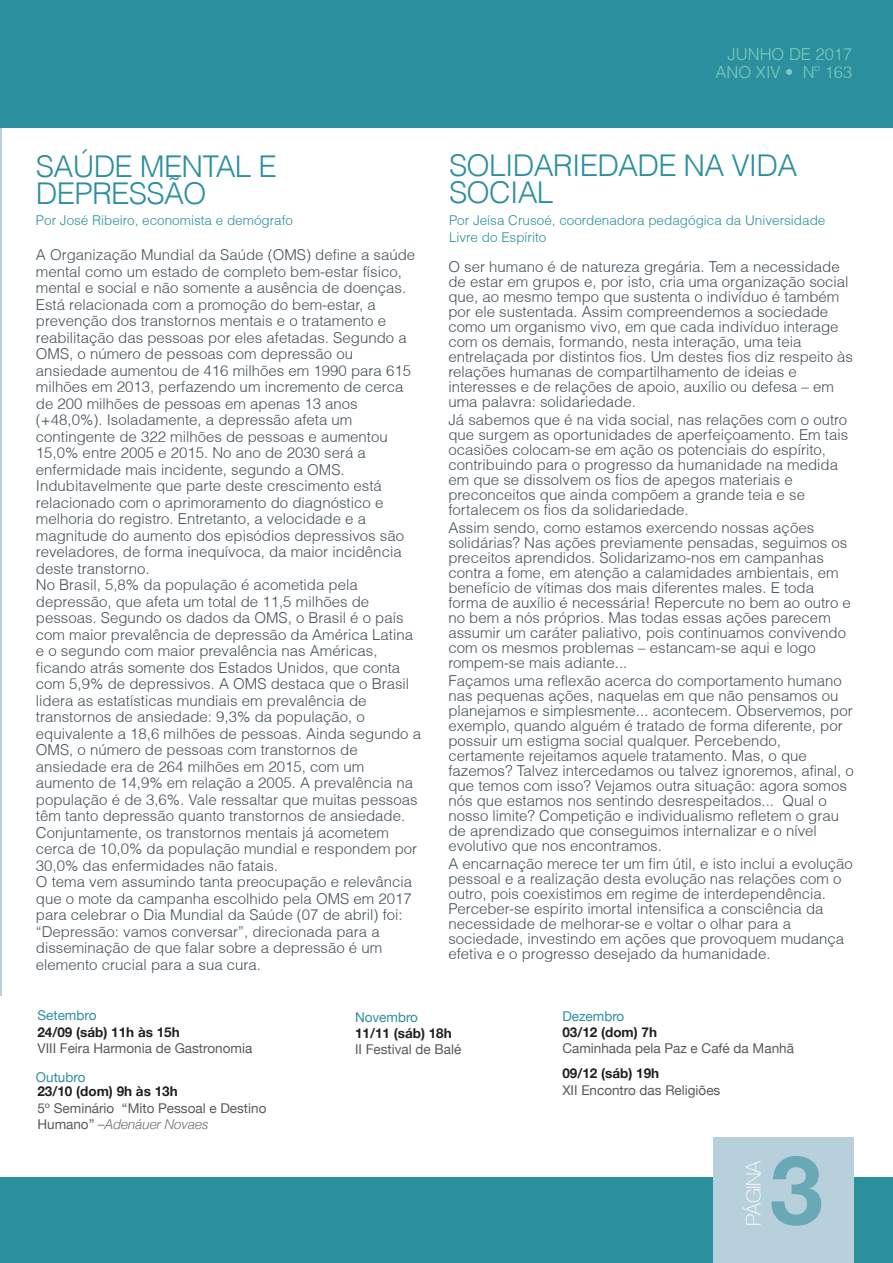
<style>
.page{position:relative;width:893px;height:1263px;background:#fff}
.page>*{position:absolute;margin:0;border:0;box-sizing:border-box;transform-origin:0 0}
.t1{font:700 96px "Helvetica Neue";color:#69a8b5}
.t2{font:300 30px/27px "Helvetica";letter-spacing:-.025em;color:#2b8f9e}
.t3{font:100 20.25px "Helvetica 35";letter-spacing:-.025em;color:#fff}
.t4{font:300 16.5px/18px "Helvetica";color:#7cccbf;text-align:right}
.t5{font:300 15px/16.5px "Helvetica";color:#43525a}
.t6{font:13.5px/16.2px "Helvetica Neue";color:#58595b}
.t7{font:300 13.5px/16.5px "Helvetica";color:#2b8f9e}
.t8{font:700 13.5px "Helvetica Neue";color:#231f20}
.t9{font:13.5px "Helvetica Neue";color:#2b8f9e}
.s1{font-weight:300;font-style:italic;color:#6d6e71}
</style>
<div class="page">
<hr style="left:0;top:4px;width:2px;height:991px;background:#b8d0dc">
<div style="left:0;top:0;width:893px;height:128px;background:#2b8f9e"></div>
<div style="left:0;top:1178px;width:893px;height:85px;background:#2b8f9e"></div>
<div style="left:713px;top:1137px;width:140px;height:126px;background:#b8d0dc"></div>
<h2 class="t2" style="left:36px;top:153px;width:242px">SAÚDE MENTAL E<br>DEPRESSÃO</h2>
<p class="t7" style="left:36px;top:212px;width:259px">Por José Ribeiro, economista e demógrafo</p>
<p class="t4" style="left:716px;top:44px;width:138px">JUNHO DE 2017<br>ANO XIV • Nº 163</p>
<h2 class="t2" style="left:449px;top:151px;width:350px">SOLIDARIEDADE NA VIDA<br>SOCIAL</h2>
<p class="t7" style="left:449px;top:212px;width:378px">Por Jeísa Crusoé, coordenadora pedagógica da Universidade<br>Livre do Espírito</p>
<p class="t5" style="left:36px;top:246px;width:387px">A Organização Mundial da Saúde (OMS) define a saúde mental como um estado de completo bem-estar físico, mental e social e não somente a ausência de doenças.<br>Está relacionada com a promoção do bem-estar, a prevenção dos transtornos mentais e o tratamento e reabilitação das pessoas por eles afetadas. Segundo a OMS, o número de pessoas com depressão ou ansiedade aumentou de 416 milhões em 1990 para 615 milhões em 2013, perfazendo um incremento de cerca de 200 milhões de pessoas em apenas 13 anos (+48,0%). Isoladamente, a depressão afeta um contingente de 322 milhões de pessoas e aumentou 15,0% entre 2005 e 2015. No ano de 2030 será a enfermidade mais incidente, segundo a OMS.<br>Indubitavelmente que parte deste crescimento está relacionado com o aprimoramento do diagnóstico e melhoria do registro. Entretanto, a velocidade e a magnitude do aumento dos episódios depressivos são reveladores, de forma inequívoca, da maior incidência deste transtorno.<br>No Brasil, 5,8% da população é acometida pela depressão, que afeta um total de 11,5 milhões de pessoas. Segundo os dados da OMS, o Brasil é o país com maior prevalência de depressão da América Latina e o segundo com maior prevalência nas Américas, ficando atrás somente dos Estados Unidos, que conta com 5,9% de depressivos. A OMS destaca que o Brasil lidera as estatísticas mundiais em prevalência de transtornos de ansiedade: 9,3% da população, o equivalente a 18,6 milhões de pessoas. Ainda segundo a OMS, o número de pessoas com transtornos de ansiedade era de 264 milhões em 2015, com um aumento de 14,9% em relação a 2005. A prevalência na população é de 3,6%. Vale ressaltar que muitas pessoas têm tanto depressão quanto transtornos de ansiedade.<br>Conjuntamente, os transtornos mentais já acometem cerca de 10,0% da população mundial e respondem por 30,0% das enfermidades não fatais.<br>O tema vem assumindo tanta preocupação e relevância que o mote da campanha escolhido pela OMS em 2017 para celebrar o Dia Mundial da Saúde (07 de abril) foi: “Depressão: vamos conversar”, direcionada para a disseminação de que falar sobre a depressão é um elemento crucial para a sua cura.</p>
<p class="t5" style="left:448px;top:259px;width:406px;line-height:15px">O ser humano é de natureza gregária. Tem a necessidade de estar em grupos e, por isto, cria uma organização social que, ao mesmo tempo que sustenta o indivíduo é também por ele sustentada. Assim compreendemos a sociedade como um organismo vivo, em que cada indivíduo interage com os demais, formando, nesta interação, uma teia entrelaçada por distintos fios. Um destes fios diz respeito às relações humanas de compartilhamento de ideias e interesses e de relações de apoio, auxílio ou defesa – em uma palavra: solidariedade.</p>
<p class="t5" style="left:448px;top:412px;width:401px;line-height:15px">Já sabemos que é na vida social, nas relações com o outro que surgem as oportunidades de aperfeiçoamento. Em tais ocasiões colocam-se em ação os potenciais do espírito, contribuindo para o progresso da humanidade na medida em que se dissolvem os fios de apegos materiais e preconceitos que ainda compõem a grande teia e se fortalecem os fios da solidariedade.</p>
<p class="t5" style="left:448px;top:520px;width:404px;line-height:15px">Assim sendo, como estamos exercendo nossas ações solidárias? Nas ações previamente pensadas, seguimos os preceitos aprendidos. Solidarizamo-nos em campanhas contra a fome, em atenção a calamidades ambientais, em benefício de vítimas dos mais diferentes males. E toda forma de auxílio é necessária! Repercute no bem ao outro e no bem a nós próprios. Mas todas essas ações parecem assumir um caráter paliativo, pois continuamos convivendo com os mesmos problemas – estancam-se aqui e logo rompem-se mais adiante...</p>
<p class="t5" style="left:448px;top:673px;width:407px;line-height:15px">Façamos uma reflexão acerca do comportamento humano nas pequenas ações, naquelas em que não pensamos ou planejamos e simplesmente... acontecem. Observemos, por exemplo, quando alguém é tratado de forma diferente, por possuir um estigma social qualquer. Percebendo, certamente rejeitamos aquele tratamento. Mas, o que fazemos? Talvez intercedamos ou talvez ignoremos, afinal, o que temos com isso? Vejamos outra situação: agora somos nós que estamos nos sentindo desrespeitados... Qual o nosso limite? Competição e individualismo refletem o grau de aprendizado que conseguimos internalizar e o nível evolutivo que nos encontramos.</p>
<p class="t5" style="left:448px;top:856px;width:406px;line-height:15px">A encarnação merece ter um fim útil, e isto inclui a evolução pessoal e a realização desta evolução nas relações com o outro, pois coexistimos em regime de interdependência.<br>Perceber-se espírito imortal intensifica a consciência da necessidade de melhorar-se e voltar o olhar para a sociedade, investindo em ações que provoquem mudança efetiva e o progresso desejado da humanidade.</p>
<p class="t9" style="left:37px;top:1007px;width:61px">Setembro</p>
<p class="t8" style="left:37px;top:1023px;width:144px">24/09 (sáb) 11h às 15h</p>
<p class="t6" style="left:37px;top:1040px;width:216px">VIII Feira Harmonia de Gastronomia</p>
<p class="t9" style="left:36px;top:1069px;width:51px">Outubro</p>
<p class="t8" style="left:37px;top:1083px;width:142px">23/10 (dom) 9h às 13h</p>
<p class="t6" style="left:37px;top:1099px;width:230px">5º Seminário “Mito Pessoal e Destino<br>Humano” <span class="s1">–Adenáuer Novaes</span></p>
<p class="t9" style="left:355px;top:1009px;width:65px">Novembro</p>
<p class="t8" style="left:355px;top:1025px;width:98px">11/11 (sáb) 18h</p>
<p class="t6" style="left:355px;top:1041px;width:108px">II Festival de Balé</p>
<p class="t9" style="left:562px;top:1008px;width:64px">Dezembro</p>
<p class="t8" style="left:562px;top:1024px;width:96px">03/12 (dom) 7h</p>
<p class="t6" style="left:562px;top:1040px;width:233px">Caminhada pela Paz e Café da Manhã</p>
<p class="t8" style="left:562px;top:1065px;width:98px">09/12 (sáb) 19h</p>
<p class="t6" style="left:562px;top:1081px;width:160px">XII Encontro das Religiões</p>
<h3 class="t3" style="left:742px;top:1226px;width:68px;rotate:-90deg">PÁGINA</h3>
<h1 class="t1" style="left:770px;top:1131px;width:55px">3</h1>
</div>
